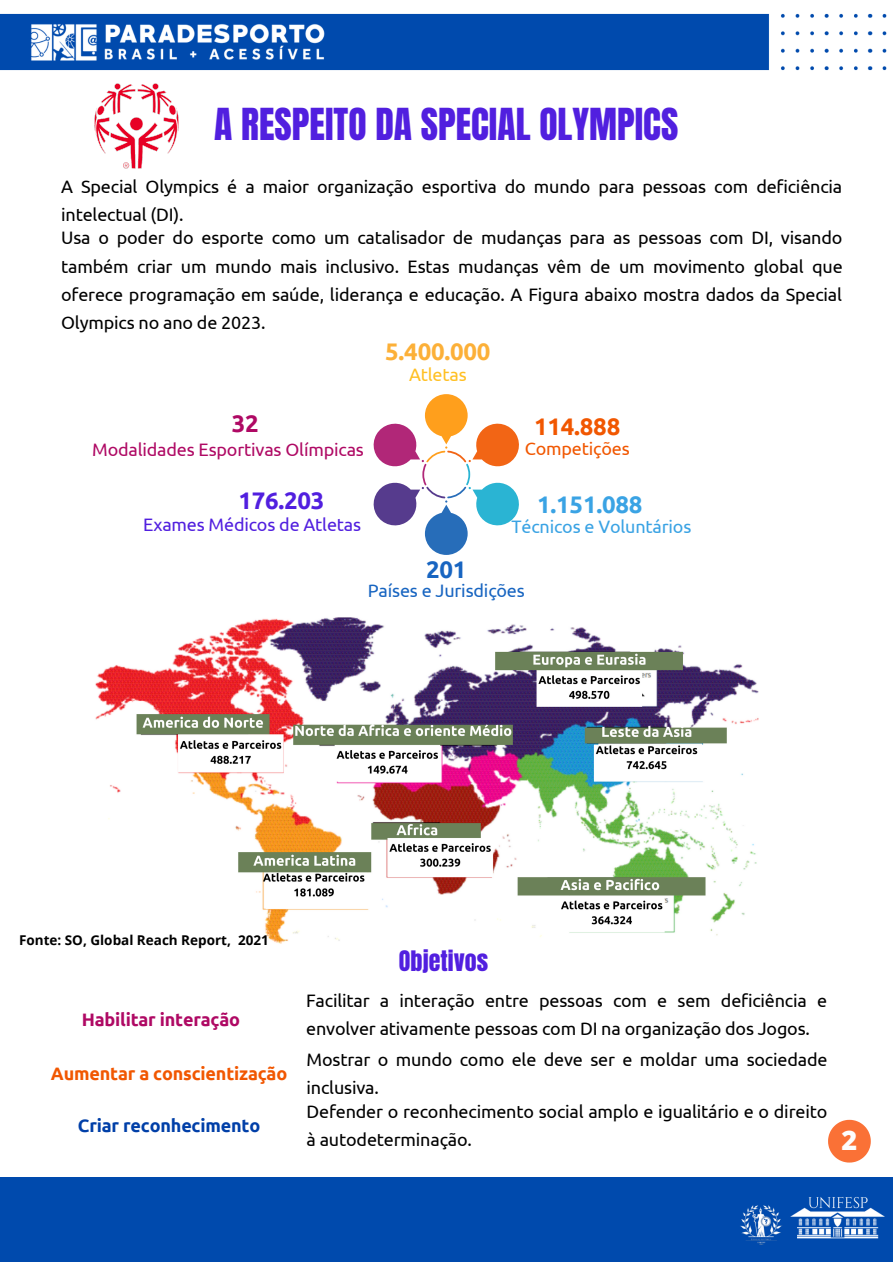
<style>
.page{position:relative;width:893px;height:1264px;background:#fff}
.page>*{position:absolute;margin:0;border:0;box-sizing:border-box;transform-origin:0 0}
.t1{font:37.5px "Anton";color:#511fdf}
.t2{font:800 27px "Open Sans";color:#fdfdfd}
.t3{font:24px "Anton";color:#511fdf}
.t4{font:700 24px "Ubuntu";letter-spacing:-.01em;color:#fcb038}
.t5{font:700 24px "Ubuntu";letter-spacing:-.01em;color:#3aa3e4}
.t6{font:700 24px "Ubuntu";letter-spacing:-.01em;color:#f15701}
.t7{font:700 24px "Ubuntu";letter-spacing:-.01em;color:#511fdf}
.t8{font:700 24px "Ubuntu";color:#1865c1}
.t9{font:700 24px "Ubuntu";color:#af0964}
.t10{font:18px/28px "Ubuntu";letter-spacing:-.01em;color:#000}
.t11{font:18px "Ubuntu";letter-spacing:-.01em;color:#af0964}
.t12{font:700 18px "Ubuntu";letter-spacing:-.01em;color:#f15701}
.t13{font:18px "Ubuntu";letter-spacing:-.01em;color:#511fdf}
.t14{font:18px "Ubuntu";letter-spacing:-.01em;color:#3aa3e4}
.t15{font:700 18px "Ubuntu";letter-spacing:-.01em;color:#003fa8}
.t16{font:18px "Ubuntu";letter-spacing:-.01em;color:#1865c1}
.t17{font:700 18px "Ubuntu";letter-spacing:-.01em;color:#af0964}
.t18{font:18px "Ubuntu";letter-spacing:-.01em;color:#f15701}
.t19{font:18px "Ubuntu";letter-spacing:-.01em;color:#ffc024}
.t20{font:700 13.5px "Open Sans";color:#000}
</style>
<div class="page">
<svg style="left:828px;top:1119px;width:42px;height:43px"></svg>
<img style="left:0;top:13px;width:887px;height:58px">
<div style="left:0;top:1177px;width:892px;height:84px;background:#004aad"></div>
<img style="left:94px;top:83px;width:85px;height:86px">
<svg style="left:373px;top:394px;width:146px;height:161px"></svg>
<img style="left:95px;top:617px;width:663px;height:327px">
<p class="t1" style="left:214px;top:98px;width:465px">A RESPEITO DA SPECIAL OLYMPICS</p>
<p class="t10" style="left:61px;top:172px;width:782px">A Special Olympics é a maior organização esportiva do mundo para pessoas com deficiência intelectual (DI).</p>
<p class="t10" style="left:61px;top:224px;width:783px;text-align:justify">Usa o poder do esporte como um catalisador de mudanças para as pessoas com DI, visando também criar um mundo mais inclusivo. Estas mudanças vêm de um movimento global que oferece programação em saúde, liderança e educação. A Figura abaixo mostra dados da Special Olympics no ano de 2023.</p>
<p class="t4" style="left:385px;top:337px;width:107px">5.400.000</p>
<p class="t9" style="left:232px;top:410px;width:28px">32</p>
<p class="t19" style="left:409px;top:364px;width:59px">Atletas</p>
<p class="t6" style="left:534px;top:412px;width:88px">114.888</p>
<p class="t11" style="left:92px;top:439px;width:273px">Modalidades Esportivas Olímpicas</p>
<p class="t18" style="left:524px;top:438px;width:106px">Competições</p>
<p class="t7" style="left:238px;top:487px;width:88px">176.203</p>
<p class="t5" style="left:537px;top:490px;width:107px">1.151.088</p>
<p class="t13" style="left:143px;top:514px;width:219px">Exames Médicos de Atletas</p>
<p class="t14" style="left:511px;top:516px;width:181px">Técnicos e Voluntários</p>
<p class="t8" style="left:426px;top:555px;width:42px">201</p>
<p class="t16" style="left:368px;top:580px;width:158px">Países e Jurisdições</p>
<p class="t20" style="left:19px;top:931px;width:251px">Fonte: SO, Global Reach Report, 2021</p>
<p class="t17" style="left:82px;top:1008px;width:160px">Habilitar interação</p>
<p class="t12" style="left:51px;top:1063px;width:238px">Aumentar a conscientização</p>
<p class="t15" style="left:78px;top:1114px;width:184px">Criar reconhecimento</p>
<p class="t3" style="left:399px;top:943px;width:91px">Objetivos</p>
<p class="t10" style="left:306px;top:986px;width:522px">Facilitar a interação entre pessoas com e sem deficiência e envolver ativamente pessoas com DI na organização dos Jogos.</p>
<p class="t10" style="left:306px;top:1045px;width:522px">Mostrar o mundo como ele deve ser e moldar uma sociedade inclusiva.</p>
<p class="t10" style="left:306px;top:1096px;width:522px">Defender o reconhecimento social amplo e igualitário e o direito à autodeterminação.</p>
<p class="t2" style="left:841px;top:1121px;width:17px">2</p>
</div>
